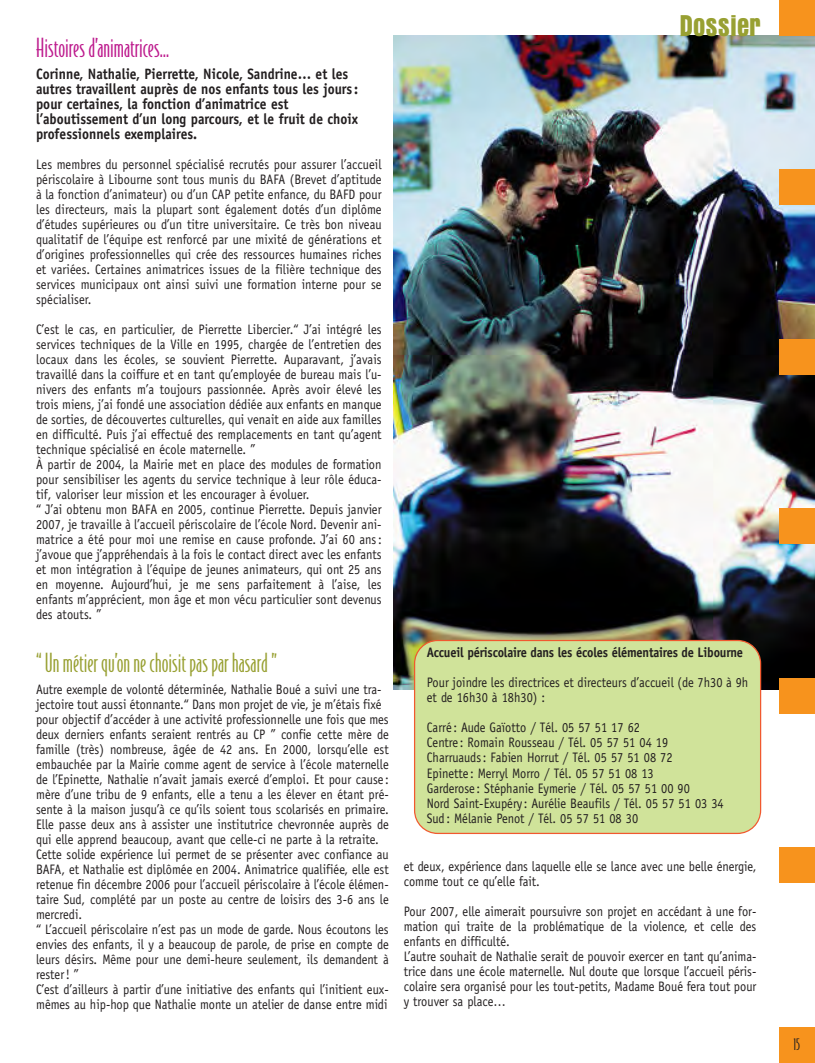
<style>
.page{position:relative;width:815px;height:1063px;background:#fff}
.page>*{position:absolute;margin:0;border:0;box-sizing:border-box;transform-origin:0 0}
.t1{font:26.62px "AT Aura";color:#98a032}
.t2{font:300 25px "Bodega Sans";color:#98a032}
.t3{font:300 25px "Bodega Sans";color:#bd1a8d}
.t4{font:700 15px/15px "Officina Sans";color:#231f20;scale:.9 1}
.t5{font:300 15px "Bodega Sans";color:#231f20}
.t6{font:13.75px/15px "Officina Sans";color:#231f20;scale:.9 1}
.t7{font:700 13.75px "Officina Sans";letter-spacing:-.015em;color:#231f20;scale:.9 1}
</style>
<div class="page">
<img style="left:394px;top:35px;width:421px;height:654px">
<div style="left:779px;top:0;width:36px;height:36px;background:#f7931d"></div>
<div style="left:779px;top:170px;width:36px;height:35px;background:#f7931d"></div>
<div style="left:779px;top:339px;width:36px;height:36px;background:#f7931d"></div>
<div style="left:779px;top:509px;width:36px;height:35px;background:#f7931d"></div>
<div style="left:779px;top:678px;width:36px;height:36px;background:#f7931d"></div>
<div style="left:779px;top:848px;width:36px;height:35px;background:#f7931d"></div>
<div style="left:779px;top:1028px;width:36px;height:35px;background:#f7931d"></div>
<div style="left:414px;top:640px;width:347px;height:194px;background:#d0e39a"></div>
<h2 class="t3" style="left:36px;top:38px;width:135px">Histoires d’animatrices…</h2>
<p class="t4" style="left:36px;top:68px;width:359px">Corinne, Nathalie, Pierrette, Nicole, Sandrine… et les autres travaillent auprès de nos enfants tous les jours: pour certaines, la fonction d’animatrice est l’aboutissement d’un long parcours, et le fruit de choix professionnels exemplaires.</p>
<p class="t6" style="left:36px;top:159px;width:385px;text-align:justify">Les membres du personnel spécialisé recrutés pour assurer l’accueil périscolaire à Libourne sont tous munis du BAFA (Brevet d’aptitude à la fonction d’animateur) ou d’un CAP petite enfance, du BAFD pour les directeurs, mais la plupart sont également dotés d’un diplôme d’études supérieures ou d’un titre universitaire. Ce très bon niveau qualitatif de l’équipe est renforcé par une mixité de générations et d’origines professionnelles qui crée des ressources humaines riches et variées. Certaines animatrices issues de la filière technique des services municipaux ont ainsi suivi une formation interne pour se spécialiser.</p>
<p class="t6" style="left:36px;top:324px;width:386px">C’est le cas, en particulier, de Pierrette Libercier.“ J’ai intégré les services techniques de la Ville en 1995, chargée de l’entretien des locaux dans les écoles, se souvient Pierrette. Auparavant, j’avais travaillé dans la coiffure et en tant qu’employée de bureau mais l’u&shy;nivers des enfants m’a toujours passionnée. Après avoir élevé les trois miens, j’ai fondé une association dédiée aux enfants en manque de sorties, de découvertes culturelles, qui venait en aide aux familles en difficulté. Puis j’ai effectué des remplacements en tant qu’agent technique spécialisé en école maternelle. ”<br>À partir de 2004, la Mairie met en place des modules de formation pour sensibiliser les agents du service technique à leur rôle éduca&shy;tif, valoriser leur mission et les encourager à évoluer.<br>“ J’ai obtenu mon BAFA en 2005, continue Pierrette. Depuis janvier 2007, je travaille à l’accueil périscolaire de l’école Nord. Devenir ani&shy;matrice a été pour moi une remise en cause profonde. J’ai 60 ans: j’avoue que j’appréhendais à la fois le contact direct avec les enfants et mon intégration à l’équipe de jeunes animateurs, qui ont 25 ans en moyenne. Aujourd’hui, je me sens parfaitement à l’aise, les enfants m’apprécient, mon âge et mon vécu particulier sont devenus des atouts. ”</p>
<h2 class="t2" style="left:36px;top:652px;width:242px">“ Un métier qu’on ne choisit pas par hasard ”</h2>
<p class="t6" style="left:36px;top:683px;width:393px">Autre exemple de volonté déterminée, Nathalie Boué a suivi une tra&shy;jectoire tout aussi étonnante.“ Dans mon projet de vie, je m’étais fixé pour objectif d’accéder à une activité professionnelle une fois que mes deux derniers enfants seraient rentrés au CP ” confie cette mère de famille (très) nombreuse, âgée de 42 ans. En 2000, lorsqu’elle est embauchée par la Mairie comme agent de service à l’école maternelle de l’Epinette, Nathalie n’avait jamais exercé d’emploi. Et pour cause : mère d’une tribu de 9 enfants, elle a tenu a les élever en étant pré&shy;sente à la maison jusqu’à ce qu’ils soient tous scolarisés en primaire.<br>Elle passe deux ans à assister une institutrice chevronnée auprès de qui elle apprend beaucoup, avant que celle-ci ne parte à la retraite.<br>Cette solide expérience lui permet de se présenter avec confiance au BAFA, et Nathalie est diplômée en 2004. Animatrice qualifiée, elle est retenue fin décembre 2006 pour l’accueil périscolaire à l’école élémen&shy;taire Sud, complété par un poste au centre de loisirs des 3-6 ans le mercredi.<br>“ L’accueil périscolaire n’est pas un mode de garde. Nous écoutons les envies des enfants, il y a beaucoup de parole, de prise en compte de leurs désirs. Même pour une demi-heure seulement, ils demandent à rester! ”<br>C’est d’ailleurs à partir d’une initiative des enfants qui l’initient eux&shy;mêmes au hip-hop que Nathalie monte un atelier de danse entre midi</p>
<h1 class="t1" style="left:680px;top:15px;width:82px">Dossier</h1>
<p class="t7" style="left:427px;top:647px;width:353px">Accueil périscolaire dans les écoles élémentaires de Libourne</p>
<p class="t6" style="left:427px;top:677px;width:359px">Pour joindre les directrices et directeurs d’accueil (de 7h30 à 9h et de 16h30 à 18h30) :</p>
<p class="t6" style="left:427px;top:722px;width:331px">Carré : Aude Gaïotto / Tél. 05 57 51 17 62<br>Centre : Romain Rousseau / Tél. 05 57 51 04 19<br>Charruauds: Fabien Horrut / Tél. 05 57 51 08 72<br>Epinette : Merryl Morro / Tél. 05 57 51 08 13<br>Garderose : Stéphanie Eymerie / Tél. 05 57 51 00 90<br>Nord Saint-Exupéry : Aurélie Beaufils / Tél. 05 57 51 03 34<br>Sud : Mélanie Penot / Tél. 05 57 51 08 30</p>
<p class="t6" style="left:404px;top:860px;width:393px">et deux, expérience dans laquelle elle se lance avec une belle énergie, comme tout ce qu’elle fait.</p>
<p class="t6" style="left:404px;top:905px;width:393px">Pour 2007, elle aimerait poursuivre son projet en accédant à une for&shy;mation qui traite de la problématique de la violence, et celle des enfants en difficulté.<br>L’autre souhait de Nathalie serait de pouvoir exercer en tant qu’anima&shy;trice dans une école maternelle. Nul doute que lorsque l’accueil péris&shy;colaire sera organisé pour les tout-petits, Madame Boué fera tout pour y trouver sa place…</p>
<p class="t5" style="left:793px;top:1039px;width:8px">15</p>
</div>
